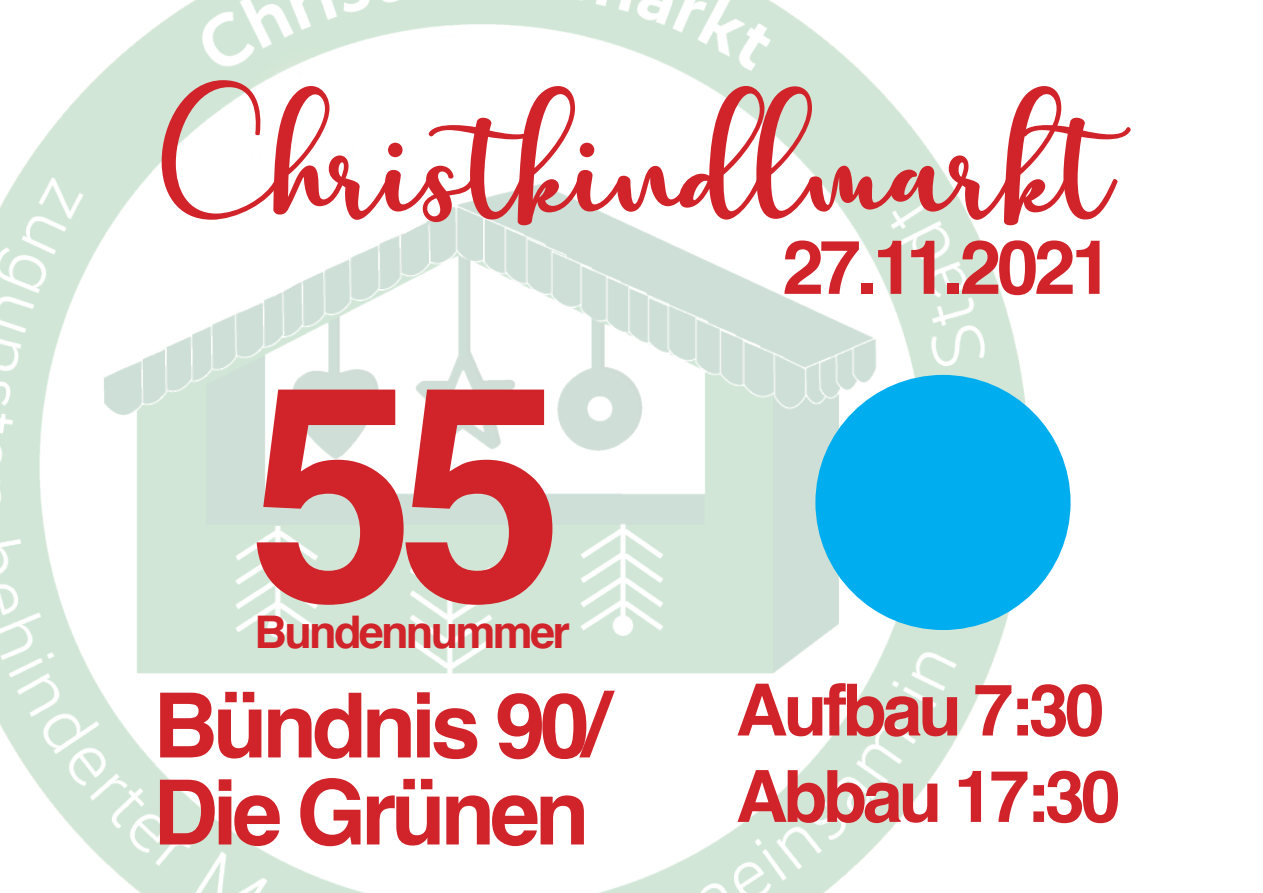
<style>
.page{position:relative;width:1263px;height:893px;background:#fff}
.page>*{position:absolute;margin:0;border:0;box-sizing:border-box;transform-origin:0 0}
.t1{font:700 300px "Helvetica";color:#d1232a}
.t2{font:108px "charlotte";color:#d1232a}
.t3{font:700 90px/87px "Helvetica";letter-spacing:-.06em;color:#d1232a}
.t4{font:700 75px "Helvetica";letter-spacing:-.06em;color:#d1232a}
.t5{font:700 72px/86.4px "Helvetica";letter-spacing:-.06em;color:#d1232a}
.t6{font:700 45px "Helvetica";letter-spacing:-.06em;color:#d1232a}
</style>
<div class="page">
<img style="left:0;top:0;width:1037px;height:893px">
<div style="left:815px;top:375px;width:255px;height:255px;background:#00aeef;border-radius:50%"></div>
<h2 class="t2" style="left:164px;top:111px;width:1012px">Christkindlmarkt</h2>
<p class="t4" style="left:782px;top:207px;width:332px">27.11.2021</p>
<h1 class="t1" style="left:249px;top:251px;width:317px">55</h1>
<p class="t6" style="left:255px;top:596px;width:317px">Bundennummer</p>
<p class="t3" style="left:153px;top:683px;width:458px">Bündnis 90/<br>Die Grünen</p>
<p class="t5" style="left:736px;top:668px;width:386px">Aufbau 7:30<br>Abbau 17:30</p>
</div>
